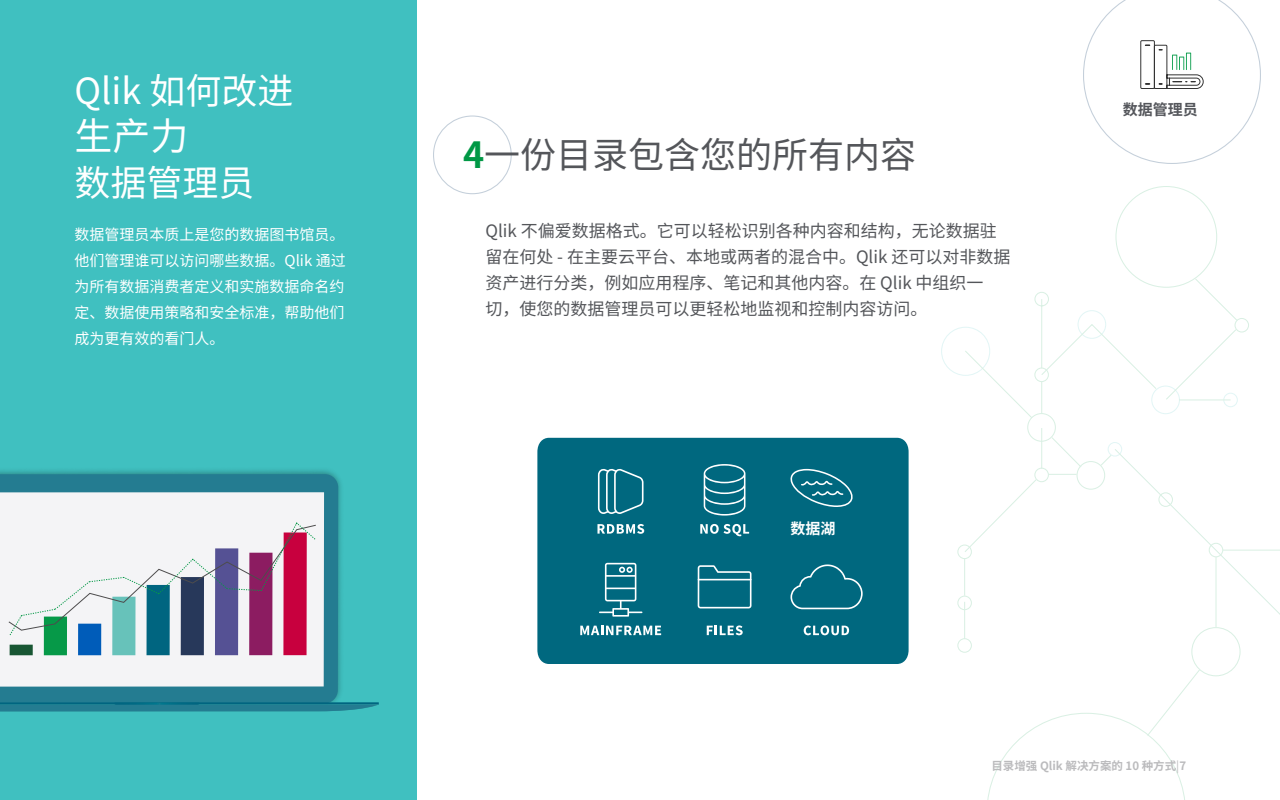
<style>
.page{position:relative;width:1280px;height:800px;background:#fff}
.page>*{position:absolute;margin:0;border:0;box-sizing:border-box;transform-origin:0 0}
.t1{font:38px "Noto Sans CJ Ksc";color:#fff}
.t2{font:36px "Noto Sans CJ Ksc";color:#fff}
.t3{font:36px "Noto Sans CJ Ksc";color:#54565a}
.t4{font:17px/26px "Noto Sans CJ Ksc";color:#54565a}
.t5{font:15px/26px "Noto Sans CJ Ksc";color:#fff;text-align:justify}
.t6{font:700 15px "Noto Sans CJ Ksc";color:#54565b}
.t7{font:700 15px "Noto Sans CJ Ksc";color:#fff}
.t8{font:700 11.5px "Noto Sans CJ Ksc";color:#bbbbbd}
.s1{font-weight:700;color:#009845}
.s2{font-weight:400}
</style>
<div class="page">
<div style="left:0;top:0;width:417px;height:800px;background:#40c0c0"></div>
<div style="left:433px;top:116px;width:79px;height:78px;border:1px solid #c4cfda;border-radius:50%"></div>
<svg style="left:987px;top:737px;width:198px;height:63px"></svg>
<svg style="left:963px;top:186px;width:317px;height:551px"></svg>
<img style="left:0;top:470px;width:341px;height:242px">
<div style="left:0;top:474px;width:338px;height:228px;background:#247c91"></div>
<svg style="left:0;top:702px;width:379px;height:9px"></svg>
<div style="left:0;top:492px;width:324px;height:195px;background:#f4f4f6"></div>
<div style="left:283px;top:533px;width:24px;height:122px;background:#c8003e"></div>
<div style="left:249px;top:553px;width:24px;height:102px;background:#8c1c61"></div>
<div style="left:215px;top:548px;width:23px;height:107px;background:#555194"></div>
<div style="left:181px;top:577px;width:23px;height:78px;background:#27385a"></div>
<div style="left:147px;top:585px;width:23px;height:70px;background:#006580"></div>
<div style="left:112px;top:597px;width:24px;height:58px;background:#67c2ba"></div>
<div style="left:78px;top:624px;width:23px;height:31px;background:#005cb9"></div>
<div style="left:44px;top:617px;width:23px;height:38px;background:#069948"></div>
<div style="left:10px;top:645px;width:23px;height:10px;background:#185633"></div>
<svg style="left:8px;top:522px;width:308px;height:113px"></svg>
<div style="left:537px;top:438px;width:372px;height:226px;background:#00687f"></div>
<svg style="left:597px;top:524px;width:47px;height:10px"></svg>
<svg style="left:700px;top:524px;width:49px;height:12px"></svg>
<svg style="left:707px;top:625px;width:36px;height:10px"></svg>
<svg style="left:580px;top:626px;width:81px;height:9px"></svg>
<svg style="left:598px;top:469px;width:46px;height:45px"></svg>
<svg style="left:698px;top:565px;width:54px;height:43px"></svg>
<hr style="left:698px;top:579px;width:54px;height:1px;background:#fff">
<svg style="left:704px;top:464px;width:41px;height:52px"></svg>
<svg style="left:599px;top:563px;width:43px;height:54px"></svg>
<svg style="left:804px;top:625px;width:45px;height:10px"></svg>
<svg style="left:791px;top:564px;width:72px;height:45px"></svg>
<svg style="left:1083px;top:0;width:178px;height:164px"></svg>
<svg style="left:789px;top:468px;width:66px;height:40px"></svg>
<h2 class="t2" style="left:75px;top:70px;width:220px">Qlik 如何改进</h2>
<h1 class="t1" style="left:75px;top:114px;width:115px">⽣产⼒</h1>
<h2 class="t2" style="left:75px;top:162px;width:181px">数据管理员</h2>
<h2 class="t3" style="left:463px;top:135px;width:455px"><span class="s1">4</span>⼀份⽬录包含您的所有内容</h2>
<p class="t5" style="left:75px;top:221px;width:273px">数据管理员本质上是您的数据图书馆员。他们管理谁可以访问哪些数据。Qlik 通过为所有数据消费者定义和实施数据命名约定、数据使⽤策略和安全标准，帮助他们成为更有效的看⻔⼈。</p>
<p class="t4" style="left:486px;top:218px;width:526px">Qlik 不偏爱数据格式。它可以轻松识别各种内容和结构，⽆论数据驻留在何处 - 在主要云平台、本地或两者的混合中。Qlik 还可以对⾮数据资产进⾏分类，例如应⽤程序、笔记和其他内容。在 Qlik 中组织⼀<br>切，使您的数据管理员可以更轻松地监视和控制内容访问。</p>
<p class="t7" style="left:791px;top:520px;width:46px">数据湖</p>
<p class="t6" style="left:1123px;top:101px;width:76px">数据管理员</p>
<p class="t8" style="left:991px;top:759px;width:196px">⽬录增强 Qlik 解决⽅案的 10 种⽅式<span class="s2">|</span>7</p>
</div>
